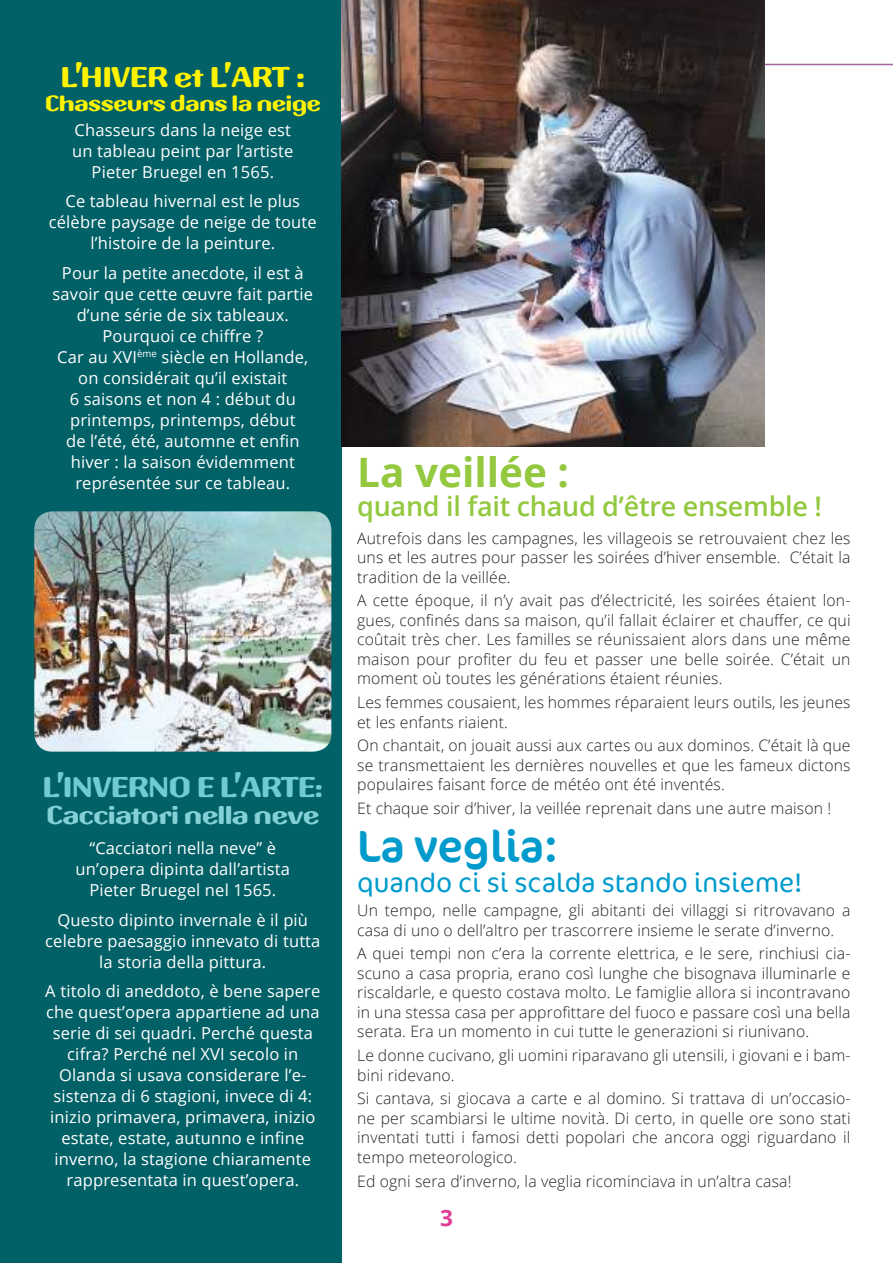
<style>
.page{position:relative;width:893px;height:1263px;background:#fff}
.page>*{position:absolute;margin:0;border:0;box-sizing:border-box;transform-origin:0 0}
.t1{font:45px "Cocon";color:#009bcc}
.t2{font:700 40.5px "Open Sans";color:#93c83f}
.t3{font:30px "Aspirin ITC";color:#71cbd1;scale:.8 1}
.t4{font:30px "Aspirin ITC";color:#fff300;scale:.8 1}
.t5{font:600 27px "Open Sans";letter-spacing:-.01em;color:#93c83f}
.t6{font:300 27px "Cocon";color:#009bcc}
.t7{font:27px "Aspirin ITC";color:#83d0d6;scale:.8 1}
.t8{font:23.25px "Aspirin ITC";color:#fff300;scale:.8 1}
.t9{font:700 22.5px "Open Sans";color:#df3d97}
.t10{font:16.5px/21px "Open Sans";letter-spacing:.01em;color:#fff;text-align:center}
.t11{font:300 15.75px/19.5px "Open Sans";letter-spacing:.01em;color:#241f1f;text-align:justify}
.s1{font-size:27px}
</style>
<div class="page">
<div style="left:0;top:0;width:342px;height:1263px;background:#026067"></div>
<hr style="left:680px;top:64px;width:213px;height:1px;background:#a2659f">
<img style="left:342px;top:0;width:423px;height:446px">
<img style="left:34px;top:511px;width:297px;height:241px">
<h3 class="t4" style="left:61px;top:58px;width:306px">L’hiver et l’Art :</h3>
<h3 class="t8" style="left:45px;top:88px;width:346px">Chasseurs dans la neige</h3>
<p class="t10" style="left:72px;top:119px;width:223px">Chasseurs dans la neige est un tableau peint par l’artiste<br>Pieter Bruegel en 1565.</p>
<p class="t10" style="left:49px;top:190px;width:269px">Ce tableau hivernal est le plus célèbre paysage de neige de toute l’histoire de la peinture.</p>
<p class="t10" style="left:53px;top:262px;width:262px">Pour la petite anecdote, il est à savoir que cette œuvre fait partie d’une série de six tableaux.<br>Pourquoi ce chiffre ?<br>Car au XVI<sup>ème</sup> siècle en Hollande, on considérait qu’il existait<br>6 saisons et non 4 : début du printemps, printemps, début<br>de l’été, été, automne et enfin hiver : la saison évidemment représentée sur ce tableau.</p>
<h3 class="t3" style="left:43px;top:769px;width:351px">L’inverno e l’arte<span class="s1">:</span></h3>
<h3 class="t7" style="left:47px;top:799px;width:342px">Cacciatori nella neve</h3>
<p class="t10" style="left:76px;top:837px;width:216px">“Cacciatori nella neve” è un’opera dipinta dall’artista<br>Pieter Bruegel nel 1565.</p>
<p class="t10" style="left:45px;top:908px;width:277px">Questo dipinto invernale è il più celebre paesaggio innevato di tutta la storia della pittura.</p>
<p class="t10" style="left:45px;top:980px;width:277px">A titolo di aneddoto, è bene sapere che quest’opera appartiene ad una serie di sei quadri. Perché questa cifra? Perché nel XVI secolo in Olanda si usava considerare l’e&shy;sistenza di 6 stagioni, invece di 4: inizio primavera, primavera, inizio estate, estate, autunno e infine inverno, la stagione chiaramente rappresentata in quest’opera.</p>
<h2 class="t2" style="left:357px;top:444px;width:213px">La veillée :</h2>
<h3 class="t5" style="left:357px;top:487px;width:466px">quand il fait chaud d’être ensemble !</h3>
<p class="t11" style="left:357px;top:528px;width:495px">Autrefois dans les campagnes, les villageois se retrouvaient chez les uns et les autres pour passer les soirées d’hiver ensemble. C’était la tradition de la veillée.</p>
<p class="t11" style="left:357px;top:590px;width:495px">A cette époque, il n’y avait pas d’électricité, les soirées étaient lon&shy;gues, confinés dans sa maison, qu’il fallait éclairer et chauffer, ce qui coûtait très cher. Les familles se réunissaient alors dans une même maison pour profiter du feu et passer une belle soirée. C’était un moment où toutes les générations étaient réunies.</p>
<p class="t11" style="left:357px;top:692px;width:495px">Les femmes cousaient, les hommes réparaient leurs outils, les jeunes et les enfants riaient.</p>
<p class="t11" style="left:357px;top:735px;width:495px">On chantait, on jouait aussi aux cartes ou aux dominos. C’était là que se transmettaient les dernières nouvelles et que les fameux dictons populaires faisant force de météo ont été inventés.</p>
<p class="t11" style="left:357px;top:798px;width:476px">Et chaque soir d’hiver, la veillée reprenait dans une autre maison !</p>
<h1 class="t1" style="left:357px;top:818px;width:203px">La veglia:</h1>
<h3 class="t6" style="left:357px;top:867px;width:447px">quando ci si scalda stando insieme!</h3>
<p class="t11" style="left:357px;top:900px;width:495px">Un tempo, nelle campagne, gli abitanti dei villaggi si ritrovavano a casa di uno o dell’altro per trascorrere insieme le serate d’inverno.</p>
<p class="t11" style="left:357px;top:943px;width:495px">A quei tempi non c’era la corrente elettrica, e le sere, rinchiusi cia&shy;scuno a casa propria, erano così lunghe che bisognava illuminarle e riscaldarle, e questo costava molto. Le famiglie allora si incontravano in una stessa casa per approfittare del fuoco e passare così una bella serata. Era un momento in cui tutte le generazioni si riunivano.</p>
<p class="t11" style="left:357px;top:1045px;width:495px">Le donne cucivano, gli uomini riparavano gli utensili, i giovani e i bam&shy;bini ridevano.</p>
<p class="t11" style="left:357px;top:1088px;width:495px">Si cantava, si giocava a carte e al domino. Si trattava di un’occasio&shy;ne per scambiarsi le ultime novità. Di certo, in quelle ore sono stati inventati tutti i famosi detti popolari che ancora oggi riguardano il tempo meteorologico.</p>
<p class="t11" style="left:357px;top:1170px;width:436px">Ed ogni sera d’inverno, la veglia ricominciava in un’altra casa!</p>
<h3 class="t9" style="left:440px;top:1202px;width:14px">3</h3>
</div>
